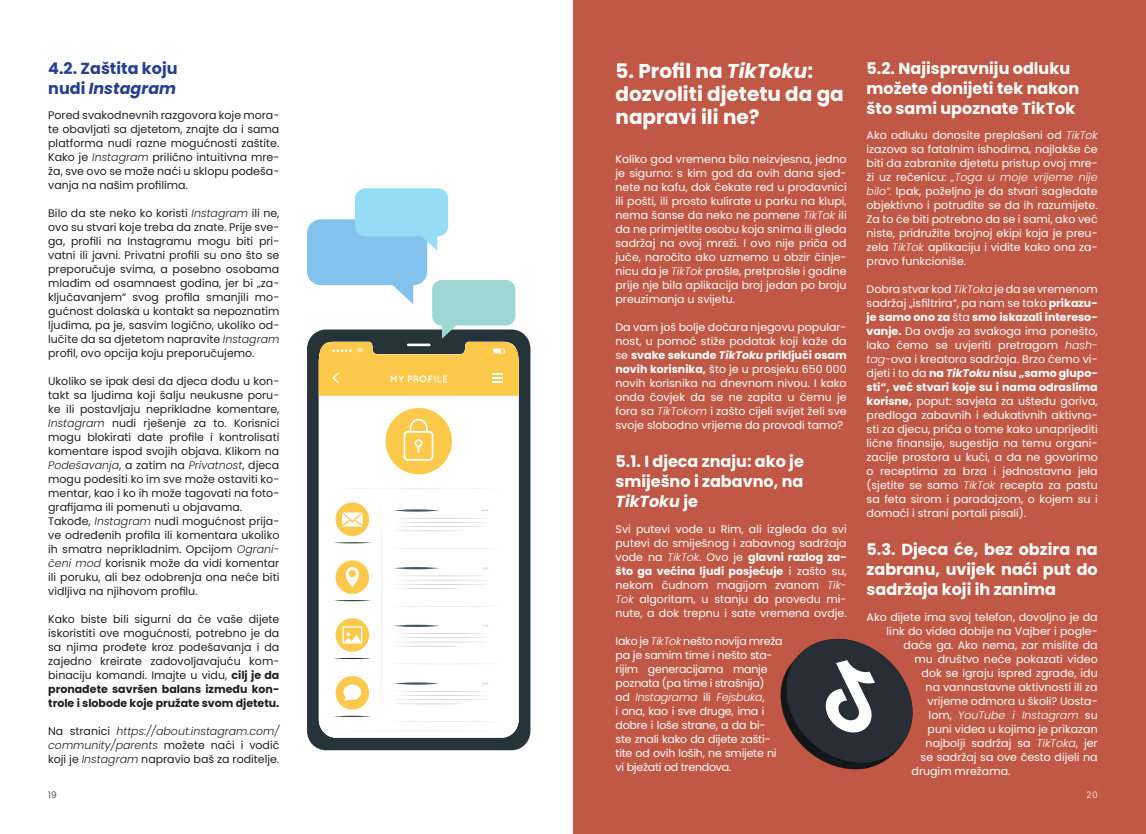
<style>
.page{position:relative;width:1146px;height:834px;background:#fff}
.page>*{position:absolute;margin:0;border:0;box-sizing:border-box;transform-origin:0 0}
.t1{font:700 20px/23px "Poppins";color:#fff}
.t2{font:700 16px/20px "Poppins";color:#fff;text-align:justify}
.t3{font:700 16px/20px "Poppins";color:#25408f}
.t4{font:11px/14px "Poppins";color:#fff;text-align:justify}
.t5{font:11px/14px "Poppins";color:#231f20;text-align:justify}
.t6{font:11px/14px "Poppins";letter-spacing:-.02em;color:#fff}
.t7{font:italic 300 11px "Poppins";color:#fff}
.t8{font:9px "Poppins";color:#231f20}
.t9{font:9px "Poppins";color:#fff}
.s1{font-style:italic}
.s2{font-weight:300;font-style:italic}
.s3{font-weight:700}
.s4{font-weight:700;font-style:italic}
.s5{font-weight:400;font-style:normal}
</style>
<div class="page">
<svg style="left:307px;top:330px;width:223px;height:420px;background:#394548"></svg>
<svg style="left:319px;top:396px;width:199px;height:341px"></svg>
<svg style="left:332px;top:730px;width:173px;height:1px"></svg>
<svg style="left:332px;top:488px;width:173px;height:236px"></svg>
<svg style="left:383px;top:404px;width:72px;height:70px"></svg>
<svg style="left:307px;top:188px;width:211px;height:208px"></svg>
<div style="left:573px;top:0;width:572px;height:833px;background:#c05845"></div>
<svg style="left:780px;top:638px;width:133px;height:132px"></svg>
<h2 class="t3" style="left:48px;top:58px;width:131px">4.2. Zaštita koju nudi <span class="s1">Instagram</span></h2>
<p class="t5" style="left:48px;top:108px;width:233px">Pored svakodnevnih razgovora koje mora&shy;te obavljati sa djetetom, znajte da i sama platforma nudi razne mogućnosti zaštite.<br>Kako je <span class="s2">Instagram</span> prilično intuitivna mre&shy;ža, sve ovo se može naći u sklopu podeša&shy;vanja na našim profilima.</p>
<p class="t5" style="left:48px;top:206px;width:233px">Bilo da ste neko ko koristi <span class="s2">Instagram</span> ili ne, ovo su stvari koje treba da znate. Prije sve&shy;ga, profili na Instagramu mogu biti pri&shy;vatni ili javni. Privatni profili su ono što se preporučuje svima, a posebno osobama mlađim od osamnaest godina, jer bi „za&shy;ključavanjem“ svog profila smanjili mo&shy;gućnost dolaska u kontakt sa nepoznatim ljudima, pa je, sasvim logično, ukoliko od&shy;lučite da sa djetetom napravite <span class="s2">Instagram </span>profil, ovo opcija koju preporučujemo.</p>
<p class="t5" style="left:48px;top:374px;width:233px;text-align:left">Ukoliko se ipak desi da djeca dođu u kon&shy;takt sa ljudima koji šalju neukusne poru&shy;ke ili postavljaju neprikladne komentare, <span class="s2">Instagram</span> nudi rješenje za to. Korisnici mogu blokirati date profile i kontrolisati komentare ispod svojih objava. Klikom na <span class="s2">Podešavanja</span>, a zatim na <span class="s2">Privatnost</span>, djeca mogu podesiti ko im sve može ostaviti ko&shy;mentar, kao i ko ih može tagovati na foto&shy;grafijama ili pomenuti u objavama.<br>Takođe, <span class="s2">Instagram</span> nudi mogućnost prija&shy;ve određenih profila ili komentara ukoliko ih smatra neprikladnim. Opcijom <span class="s2">Ograni&shy;čeni mod</span> korisnik može da vidi komentar ili poruku, ali bez odobrenja ona neće biti vidljiva na njihovom profilu.</p>
<p class="t5" style="left:48px;top:612px;width:233px">Kako biste bili sigurni da će vaše dijete iskoristiti ove mogućnosti, potrebno je da sa njima prođete kroz podešavanja i da zajedno kreirate zadovoljavajuću kom&shy;binaciju komandi. Imajte u vidu, <span class="s3">cilj je da pronađete savršen balans između kon&shy;trole i slobode koje pružate svom djetetu.</span></p>
<p class="t5" style="left:48px;top:724px;width:233px">Na stranici <span class="s2">https://about.instagram.com/ community/parents</span> možete naći i vodič koji je <span class="s2">Instagram</span> napravio baš za roditelje.</p>
<p class="t8" style="left:48px;top:789px;width:10px">19</p>
<h1 class="t1" style="left:615px;top:59px;width:230px">5. Profil na <span class="s1">TikToku</span>: dozvoliti djetetu da ga napravi ili ne?</h1>
<p class="t4" style="left:615px;top:152px;width:233px">Koliko god vremena bila neizvjesna, jedno je sigurno: s kim god da ovih dana sjed&shy;nete na kafu, dok čekate red u prodavnici ili pošti, ili prosto kulirate u parku na klupi, nema šanse da neko ne pomene <span class="s2">TikTok</span> ili da ne primjetite osobu koja snima ili gleda sadržaj na ovoj mreži. I ovo nije priča od juče, naročito ako uzmemo u obzir činje&shy;nicu da je <span class="s2">TikTok</span> prošle, pretprošle i godine prije nje bila aplikacija broj jedan po broju preuzimanja u svijetu.</p>
<p class="t4" style="left:615px;top:320px;width:233px">Da vam još bolje dočara njegovu popular&shy;nost, u pomoć stiže podatak koji kaže da se <span class="s3">svake sekunde</span> <span class="s4">TikToku</span> <span class="s3">priključi osam novih korisnika,</span> što je u prosjeku 650 000 novih korisnika na dnevnom nivou. I kako onda čovjek da se ne zapita u čemu je fora sa <span class="s2">TikTokom</span> i zašto cijeli svijet želi sve svoje slobodno vrijeme da provodi tamo?</p>
<h2 class="t2" style="left:615px;top:452px;width:190px">5.1. I djeca znaju: ako je smiješno i zabavno, na <span class="s1">TikToku</span> je</h2>
<p class="t4" style="left:615px;top:522px;width:233px">Svi putevi vode u Rim, ali izgleda da svi putevi do smiješnog i zabavnog sadržaja vode na <span class="s2">TikTok</span>. Ovo je <span class="s3">glavni razlog za&shy;što ga većina ljudi posjećuje</span> i zašto su, nekom čudnom magijom zvanom <span class="s2">Tik-Tok</span> algoritam, u stanju da provedu mi&shy;nute, a dok trepnu i sate vremena ovdje.</p>
<p class="t6" style="left:615px;top:634px;width:169px">Iako je <span class="s2">TikTok</span> nešto novija mreža pa je samim time i nešto sta&shy;rijim generacijama manje poznata (pa time i strašnija)<br>od <span class="s2">Instagrama</span> ili <span class="s2">Fejsbuka</span>,<br>i ona, kao i sve druge, ima i dobre i loše strane, a da bi&shy;ste znali kako da dijete zašti&shy;tite od ovih loših, ne smijete ni vi bježati od trendova.</p>
<h2 class="t2" style="left:866px;top:58px;width:214px;text-align:left">5.2. Najispravniju odluku možete donijeti tek nakon što sami upoznate TikTok</h2>
<p class="t4" style="left:866px;top:128px;width:233px">Ako odluku donosite preplašeni od <span class="s2">TikTok </span>izazova sa fatalnim ishodima, najlakše će biti da zabranite djetetu pristup ovoj mre&shy;ži uz rečenicu: <span class="s2">„Toga u moje vrijeme nije bilo“.</span> Ipak, poželjno je da stvari sagledate objektivno i potrudite se da ih razumijete.<br>Za to će biti potrebno da se i sami, ako već niste, pridružite brojnoj ekipi koja je preu&shy;zela <span class="s2">TikTok</span> aplikaciju i vidite kako ona za&shy;pravo funkcioniše.</p>
<p class="t4" style="left:866px;top:282px;width:233px">Dobra stvar kod <span class="s2">TikToka</span> je da se vremenom sadržaj „isfiltrira“, pa nam se tako <span class="s3">prikazu&shy;je samo ono za</span> šta <span class="s3">smo iskazali intereso&shy;vanje.</span> Da ovdje za svakoga ima ponešto, lako ćemo se uvjeriti pretragom <span class="s2">hash&shy;tag-</span>ova i kreatora sadržaja. Brzo ćemo vi&shy;djeti i to da <span class="s3">na</span> <span class="s4">TikToku</span> <span class="s3">nisu „samo glupo&shy;sti“, već stvari koje su i nama odraslima korisne,</span> poput: savjeta za uštedu goriva, predloga zabavnih i edukativnih aktivno&shy;sti za djecu, priča o tome kako unaprijediti lične finansije, sugestija na temu organi&shy;zacije prostora u kući, a da ne govorimo o receptima za brza i jednostavna jela (sjetite se samo <span class="s2">TikTok</span> recepta za pastu sa feta sirom i paradajzom, o kojem su i domaći i strani portali pisali).</p>
<h2 class="t2" style="left:866px;top:539px;width:233px">5.3. Djeca će, bez obzira na zabranu, uvijek naći put do sadržaja koji ih zanima</h2>
<p class="t4" style="left:866px;top:609px;width:232px">Ako dijete ima svoj telefon, dovoljno je da</p>
<p class="t4" style="left:886px;top:623px;width:213px">link do videa dobije na Vajber i pogle-</p>
<p class="t4" style="left:903px;top:637px;width:196px">daće ga. Ako nema, zar mislite da</p>
<p class="t4" style="left:914px;top:651px;width:185px">mu društvo neće pokazati video</p>
<p class="t4" style="left:921px;top:665px;width:178px">dok se igraju ispred zgrade, idu</p>
<p class="t4" style="left:925px;top:679px;width:174px">na vannastavne aktivnosti ili za</p>
<p class="t4" style="left:927px;top:693px;width:172px">vrijeme odmora u školi? Uosta-</p>
<p class="t7" style="left:928px;top:708px;width:171px"><span class="s5">lom,</span> YouTube i Instagram <span class="s5">su</span></p>
<p class="t4" style="left:927px;top:721px;width:172px">puni videa u kojima je prikazan</p>
<p class="t4" style="left:925px;top:735px;width:174px">najbolji sadržaj sa <span class="s2">TikToka</span>, jer</p>
<p class="t4" style="left:920px;top:749px;width:179px">se sadržaj sa ove često dijeli na</p>
<p class="t4" style="left:911px;top:763px;width:100px">drugim mrežama.</p>
<p class="t9" style="left:1086px;top:789px;width:12px">20</p>
</div>
